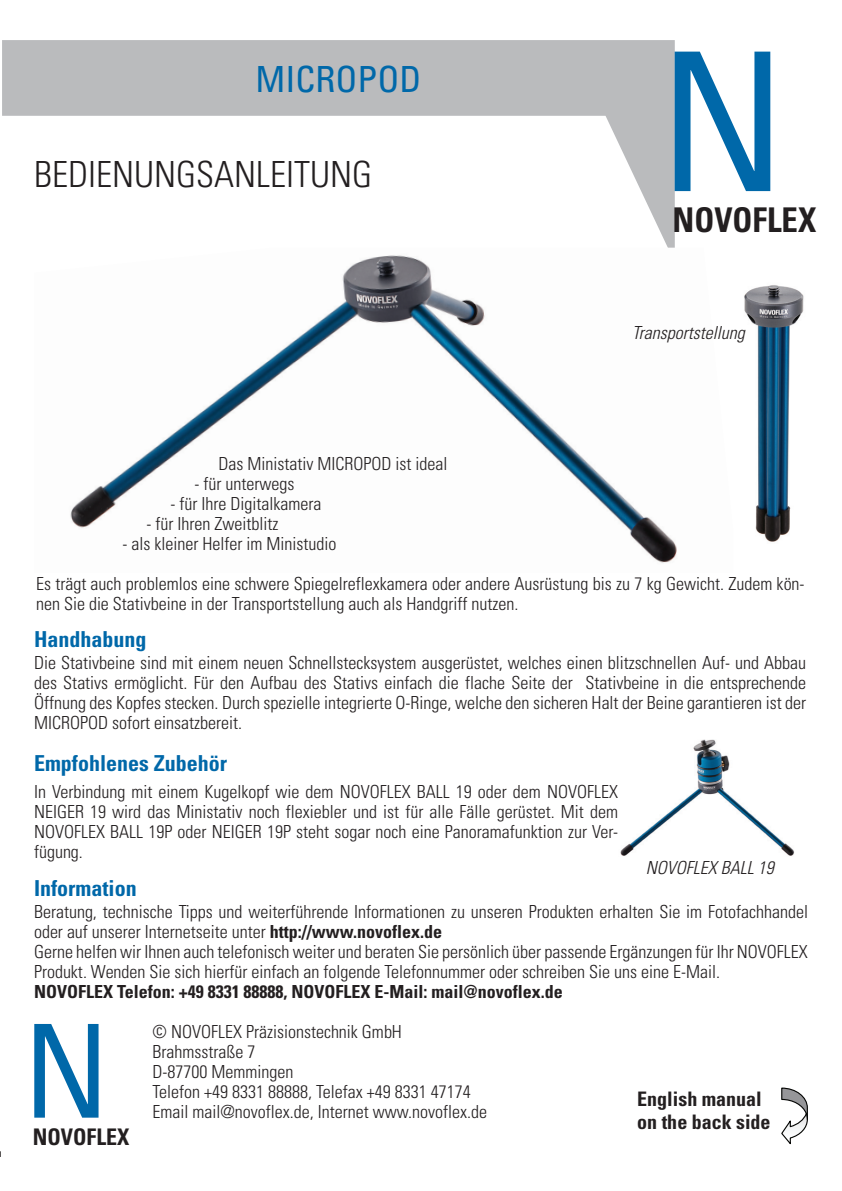
<style>
.page{position:relative;width:842px;height:1191px;background:#fff}
.page>*{position:absolute;margin:0;border:0;box-sizing:border-box;transform-origin:0 0}
.t1{font:condensed 193.2px "Univers";color:#0068a9}
.t2{font:condensed 129.8px "Univers";color:#0068a9}
.t3{font:300 condensed 36px "Univers";color:#231f20}
.t4{font:condensed 36px "Univers";color:#0068a9}
.t5{font:700 condensed 34px "Univers";color:#231f20;scale:.96 1}
.t6{font:700 condensed 22.8px "Univers";color:#231f20;scale:.96 1}
.t7{font:700 condensed 22px "Univers";color:#0068a9}
.t8{font:700 condensed 20px/22.6px "Univers";color:#231f20}
.t9{font:300 condensed 18px/20px "Univers";color:#231f20}
.t10{font:700 condensed 18px "Univers";color:#231f20}
.t11{font:italic 300 condensed 18px "Univers";color:#231f20}
.s1{font-weight:700}
</style>
<div class="page">
<svg style="left:2px;top:40px;width:673px;height:208px"></svg>
<img style="left:620px;top:739px;width:174px;height:117px">
<img style="left:744px;top:285px;width:60px;height:257px">
<img style="left:70px;top:255px;width:607px;height:308px">
<svg style="left:781px;top:1087px;width:27px;height:58px"></svg>
<h3 class="t4" style="left:255px;top:56px;width:168px">MICROPOD</h3>
<h3 class="t3" style="left:34px;top:153px;width:340px">BEDIENUNGSANLEITUNG</h3>
<h1 class="t1" style="left:658px;top:0;width:130px">N</h1>
<h3 class="t5" style="left:672px;top:199px;width:151px">NOVOFLEX</h3>
<p class="t11" style="left:632px;top:321px;width:114px">Transportstellung</p>
<p class="t9" style="left:219px;top:453px;width:230px">Das Ministativ MICROPOD ist ideal</p>
<p class="t9" style="left:195px;top:473px;width:101px">- für unterwegs</p>
<p class="t9" style="left:171px;top:493px;width:152px">- für Ihre Digitalkamera</p>
<p class="t9" style="left:147px;top:513px;width:133px">- für Ihren Zweitblitz</p>
<p class="t9" style="left:123px;top:533px;width:215px">- als kleiner Helfer im Ministudio</p>
<p class="t9" style="left:36px;top:573px;width:770px">Es trägt auch problemlos eine schwere Spiegelreflexkamera oder andere Ausrüstung bis zu 7 kg Gewicht. Zudem kön&shy;nen Sie die Stativbeine in der Transportstellung auch als Handgriff nutzen.</p>
<p class="t7" style="left:34px;top:625px;width:114px">Handhabung</p>
<p class="t9" style="left:34px;top:652px;width:774px;text-align:justify">Die Stativbeine sind mit einem neuen Schnellstecksystem ausgerüstet, welches einen blitzschnellen Auf- und Abbau des Stativs ermöglicht. Für den Aufbau des Stativs einfach die flache Seite der Stativbeine in die entsprechende Öffnung des Kopfes stecken. Durch spezielle integrierte O-Ringe, welche den sicheren Halt der Beine garantieren ist der MICROPOD sofort einsatzbereit.</p>
<p class="t7" style="left:34px;top:750px;width:195px">Empfohlenes Zubehör</p>
<p class="t9" style="left:34px;top:781px;width:585px;text-align:justify">In Verbindung mit einem Kugelkopf wie dem NOVOFLEX BALL 19 oder dem NOVOFLEX NEIGER 19 wird das Ministativ noch flexiebler und ist für alle Fälle gerüstet. Mit dem NOVOFLEX BALL 19P oder NEIGER 19P steht sogar noch eine Panoramafunktion zur Ver&shy;fügung.</p>
<p class="t7" style="left:34px;top:874px;width:104px">Information</p>
<p class="t11" style="left:646px;top:856px;width:129px">NOVOFLEX BALL 19</p>
<p class="t9" style="left:34px;top:901px;width:775px">Beratung, technische Tipps und weiterführende Informationen zu unseren Produkten erhalten Sie im Fotofachhandel oder auf unserer Internetseite unter <span class="s1">http://www.novoflex.de<br></span>Gerne helfen wir Ihnen auch telefonisch weiter und beraten Sie persönlich über passende Ergänzungen für Ihr NOVOFLEX Produkt. Wenden Sie sich hierfür einfach an folgende Telefonnummer oder schreiben Sie uns eine E-Mail.</p>
<p class="t10" style="left:34px;top:980px;width:530px">NOVOFLEX Telefon: +49 8331 88888, NOVOFLEX E-Mail: mail@novoflex.de</p>
<p class="t9" style="left:153px;top:1021px;width:336px">© NOVOFLEX Präzisionstechnik GmbH Brahmsstraße 7<br>D-87700 Memmingen<br>Telefon +49 8331 88888, Telefax +49 8331 47174<br>Email mail@novoflex.de, Internet www.novoflex.de</p>
<h2 class="t2" style="left:23px;top:989px;width:88px">N</h2>
<p class="t6" style="left:33px;top:1123px;width:102px">NOVOFLEX</p>
<p class="t8" style="left:637px;top:1087px;width:135px">English manual on the back side</p>
</div>
